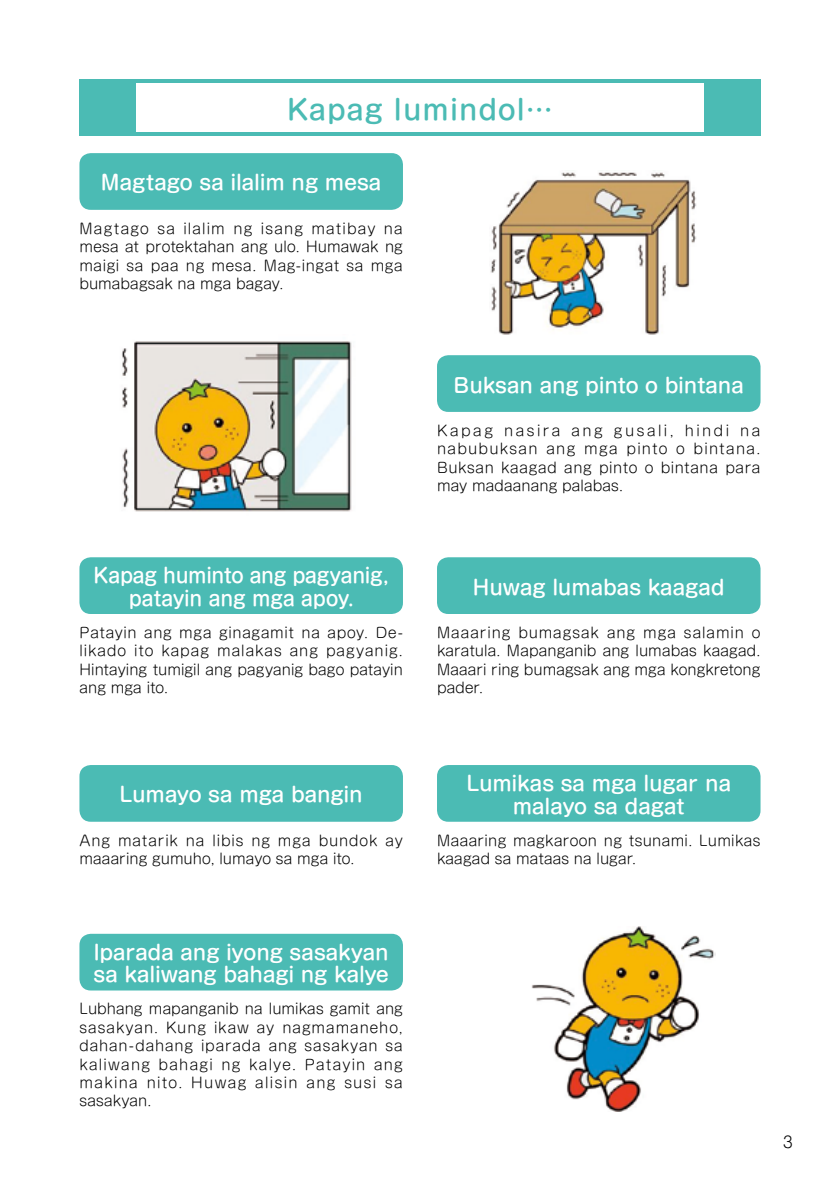
<style>
.page{position:relative;width:840px;height:1191px;background:#fff}
.page>*{position:absolute;margin:0;border:0;box-sizing:border-box;transform-origin:0 0}
.t1{font:500 27px "Shin M Go Pro";letter-spacing:.04em;color:#4bbbb4}
.t2{font:500 19.8px/22.6px "Shin M Go Pro";letter-spacing:-.01em;color:#fff;text-align:center}
.t3{font:500 19.8px/22.6px "Shin M Go Pro";letter-spacing:-.01em;color:#fff;text-align:center;scale:.95 1}
.t4{font:300 15.6px "Shin M Go Pro";color:#000}
.t5{font:300 14.2px/18.4px "Shin M Go Pro";letter-spacing:.015em;color:#000;text-align:justify}
</style>
<div class="page">
<hr style="left:79px;top:132px;width:681px;height:4px;background:#4bbbb4">
<hr style="left:79px;top:79px;width:681px;height:4px;background:#4bbbb4">
<div style="left:79px;top:79px;width:57px;height:57px;background:#4bbbb4"></div>
<div style="left:703px;top:79px;width:57px;height:57px;background:#4bbbb4"></div>
<img style="left:531px;top:927px;width:183px;height:184px">
<div style="left:79px;top:153px;width:324px;height:57px;background:#4bbbb4;border-radius:11px"></div>
<div style="left:437px;top:355px;width:323px;height:57px;background:#4bbbb4;border-radius:11px"></div>
<div style="left:437px;top:557px;width:323px;height:57px;background:#4bbbb4;border-radius:11px"></div>
<div style="left:79px;top:557px;width:324px;height:57px;background:#4bbbb4;border-radius:11px"></div>
<div style="left:437px;top:765px;width:323px;height:56px;background:#4bbbb4;border-radius:11px"></div>
<div style="left:79px;top:765px;width:324px;height:56px;background:#4bbbb4;border-radius:11px"></div>
<div style="left:79px;top:933px;width:324px;height:57px;background:#4bbbb4;border-radius:11px"></div>
<img style="left:490px;top:172px;width:207px;height:163px">
<img style="left:122px;top:341px;width:230px;height:171px">
<h1 class="t1" style="left:287px;top:88px;width:267px">Kapag lumindol…</h1>
<h2 class="t2" style="left:101px;top:169px;width:282px">Magtago sa ilalim ng mesa</h2>
<p class="t5" style="left:79px;top:217px;width:325px">Magtago sa ilalim ng isang matibay na mesa at protektahan ang ulo. Humawak ng maigi sa paa ng mesa. Mag-ingat sa mga bumabagsak na mga bagay.</p>
<h2 class="t3" style="left:94px;top:562px;width:312px">Kapag huminto ang pagyanig, patayin ang mga apoy.</h2>
<p class="t5" style="left:79px;top:621px;width:325px">Patayin ang mga ginagamit na apoy. De&shy;likado ito kapag malakas ang pagyanig.<br>Hintaying tumigil ang pagyanig bago patayin ang mga ito.</p>
<h2 class="t2" style="left:119px;top:781px;width:245px">Lumayo sa mga bangin</h2>
<p class="t5" style="left:79px;top:829px;width:325px">Ang matarik na libis ng mga bundok ay maaaring gumuho, lumayo sa mga ito.</p>
<h2 class="t2" style="left:94px;top:938px;width:296px;text-align:left">Iparada ang iyong sasakyan sa kaliwang bahagi ng kalye</h2>
<p class="t5" style="left:79px;top:998px;width:325px">Lubhang mapanganib na lumikas gamit ang sasakyan. Kung ikaw ay nagmamaneho, dahan-dahang iparada ang sasakyan sa kaliwang bahagi ng kalye. Patayin ang makina nito. Huwag alisin ang susi sa sasakyan.</p>
<h2 class="t2" style="left:453px;top:371px;width:291px">Buksan ang pinto o bintana</h2>
<p class="t5" style="left:437px;top:419px;width:325px">Kapag nasira ang gusali, hindi na nabubuksan ang mga pinto o bintana.<br>Buksan kaagad ang pinto o bintana para may madaanang palabas.</p>
<h2 class="t2" style="left:472px;top:573px;width:253px">Huwag lumabas kaagad</h2>
<p class="t5" style="left:437px;top:621px;width:325px">Maaaring bumagsak ang mga salamin o karatula. Mapanganib ang lumabas kaagad.<br>Maaari ring bumagsak ang mga kongkretong pader.</p>
<h2 class="t2" style="left:466px;top:770px;width:266px">Lumikas sa mga lugar na malayo sa dagat</h2>
<p class="t5" style="left:437px;top:829px;width:325px">Maaaring magkaroon ng tsunami. Lumikas kaagad sa mataas na lugar.</p>
<p class="t4" style="left:782px;top:1129px;width:11px">3</p>
</div>
